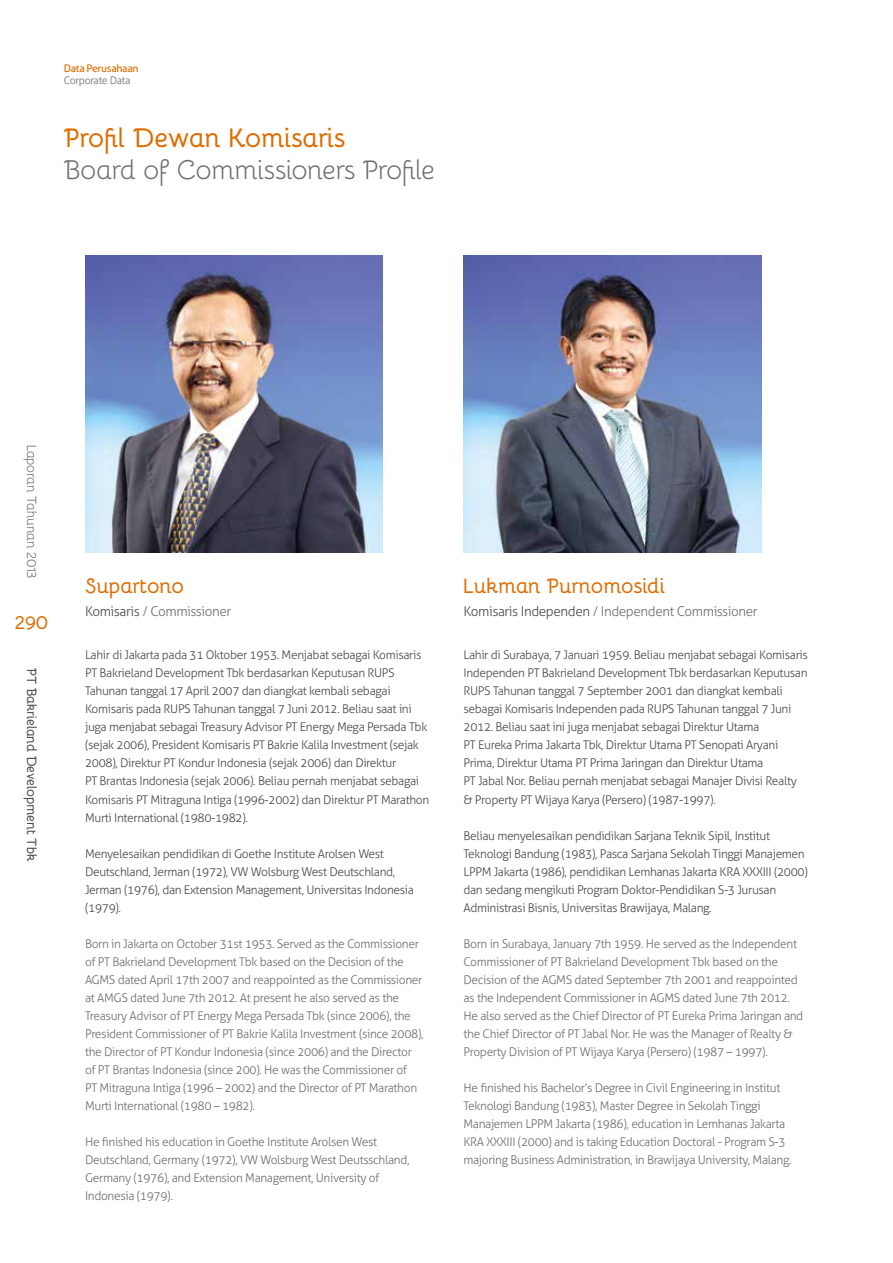
<style>
.page{position:relative;width:893px;height:1263px;background:#fff}
.page>*{position:absolute;margin:0;border:0;box-sizing:border-box;transform-origin:0 0}
.t1{font:27px "Bellota";letter-spacing:-.03em;color:#706f6f}
.t2{font:700 27px "Bellota";letter-spacing:-.04em;color:#de6d01}
.t3{font:700 21px "Bellota";letter-spacing:-.04em;color:#de6d01}
.t4{font:700 19.5px "Bellota";color:#de6d01}
.t5{font:300 13.5px "Aller";letter-spacing:-.03em;color:#706f6f}
.t6{font:700 13.5px "Bellota";letter-spacing:-.04em;color:#4a4a49}
.t7{font:13.5px "Bellota";letter-spacing:-.055em;color:#706f6f}
.t8{font:300 12px/18px "Aller";letter-spacing:-.03em;color:#4a4a49}
.t9{font:300 12px/18px "Aller";letter-spacing:-.03em;color:#706f6f}
.t10{font:10.5px "Aller";letter-spacing:-.03em;color:#de6d01}
.t11{font:300 10.5px "Aller";letter-spacing:-.03em;color:#706f6f}
.s1{color:#4a4a49}
</style>
<div class="page">
<img style="left:463px;top:255px;width:298px;height:298px">
<img style="left:85px;top:255px;width:298px;height:298px">
<p class="t10" style="left:64px;top:61px;width:76px">Data Perusahaan</p>
<p class="t11" style="left:64px;top:74px;width:68px">Corporate Data</p>
<h1 class="t2" style="left:64px;top:116px;width:284px">Profil Dewan Komisaris</h1>
<h1 class="t1" style="left:64px;top:149px;width:373px">Board of Commissioners Profile</h1>
<p class="t7" style="left:42px;top:445px;width:136px;rotate:90deg">Laporan Tahunan 2013</p>
<h3 class="t4" style="left:15px;top:606px;width:35px">290</h3>
<p class="t6" style="left:43px;top:668px;width:195px;rotate:90deg">PT Bakrieland Development Tbk</p>
<h2 class="t3" style="left:85px;top:569px;width:101px">Supartono</h2>
<p class="t5" style="left:85px;top:603px;width:148px"><span class="s1">Komisaris</span> / Commissioner</p>
<p class="t8" style="left:85px;top:646px;width:346px">Lahir di Jakarta pada 31 Oktober 1953. Menjabat sebagai Komisaris PT Bakrieland Development Tbk berdasarkan Keputusan RUPS Tahunan tanggal 17 April 2007 dan diangkat kembali sebagai Komisaris pada RUPS Tahunan tanggal 7 Juni 2012. Beliau saat ini juga menjabat sebagai Treasury Advisor PT Energy Mega Persada Tbk (sejak 2006), President Komisaris PT Bakrie Kalila Investment (sejak 2008), Direktur PT Kondur Indonesia (sejak 2006) dan Direktur<br>PT Brantas Indonesia (sejak 2006). Beliau pernah menjabat sebagai Komisaris PT Mitraguna Intiga (1996-2002) dan Direktur PT Marathon Murti International (1980-1982).</p>
<p class="t8" style="left:85px;top:844px;width:330px">Menyelesaikan pendidikan di Goethe Institute Arolsen West Deutschland, Jerman (1972), VW Wolsburg West Deutschland, Jerman (1976), dan Extension Management, Universitas Indonesia (1979).</p>
<p class="t9" style="left:85px;top:934px;width:340px">Born in Jakarta on October 31st 1953. Served as the Commissioner of PT Bakrieland Development Tbk based on the Decision of the AGMS dated April 17th 2007 and reappointed as the Commissioner at AMGS dated June 7th 2012. At present he also served as the Treasury Advisor of PT Energy Mega Persada Tbk (since 2006), the President Commissioner of PT Bakrie Kalila Investment (since 2008), the Director of PT Kondur Indonesia (since 2006) and the Director of PT Brantas Indonesia (since 200). He was the Commissioner of<br>PT Mitraguna Intiga (1996 – 2002) and the Director of PT Marathon Murti International (1980 – 1982).</p>
<p class="t9" style="left:85px;top:1132px;width:326px">He finished his education in Goethe Institute Arolsen West Deutschland, Germany (1972), VW Wolsburg West Deutsschland, Germany (1976), and Extension Management, University of Indonesia (1979).</p>
<h2 class="t3" style="left:463px;top:569px;width:203px">Lukman Purnomosidi</h2>
<p class="t5" style="left:463px;top:603px;width:296px"><span class="s1">Komisaris Independen</span> / Independent Commissioner</p>
<p class="t8" style="left:463px;top:646px;width:346px">Lahir di Surabaya, 7 Januari 1959. Beliau menjabat sebagai Komisaris Independen PT Bakrieland Development Tbk berdasarkan Keputusan RUPS Tahunan tanggal 7 September 2001 dan diangkat kembali sebagai Komisaris Independen pada RUPS Tahunan tanggal 7 Juni 2012. Beliau saat ini juga menjabat sebagai Direktur Utama<br>PT Eureka Prima Jakarta Tbk, Direktur Utama PT Senopati Aryani Prima, Direktur Utama PT Prima Jaringan dan Direktur Utama<br>PT Jabal Nor. Beliau pernah menjabat sebagai Manajer Divisi Realty &amp; Property PT Wijaya Karya (Persero) (1987-1997).</p>
<p class="t8" style="left:463px;top:826px;width:346px">Beliau menyelesaikan pendidikan Sarjana Teknik Sipil, Institut Teknologi Bandung (1983), Pasca Sarjana Sekolah Tinggi Manajemen LPPM Jakarta (1986), pendidikan Lemhanas Jakarta KRA XXXIII (2000) dan sedang mengikuti Program Doktor-Pendidikan S-3 Jurusan Administrasi Bisnis, Universitas Brawijaya, Malang.</p>
<p class="t9" style="left:463px;top:934px;width:341px">Born in Surabaya, January 7th 1959. He served as the Independent Commissioner of PT Bakrieland Development Tbk based on the Decision of the AGMS dated September 7th 2001 and reappointed as the Independent Commissioner in AGMS dated June 7th 2012.<br>He also served as the Chief Director of PT Eureka Prima Jaringan and the Chief Director of PT Jabal Nor. He was the Manager of Realty &amp; Property Division of PT Wijaya Karya (Persero) (1987 – 1997).</p>
<p class="t9" style="left:463px;top:1078px;width:329px">He finished his Bachelor’s Degree in Civil Engineering in Institut Teknologi Bandung (1983), Master Degree in Sekolah Tinggi Manajemen LPPM Jakarta (1986), education in Lemhanas Jakarta KRA XXXIII (2000) and is taking Education Doctoral - Program S-3 majoring Business Administration, in Brawijaya University, Malang.</p>
</div>
